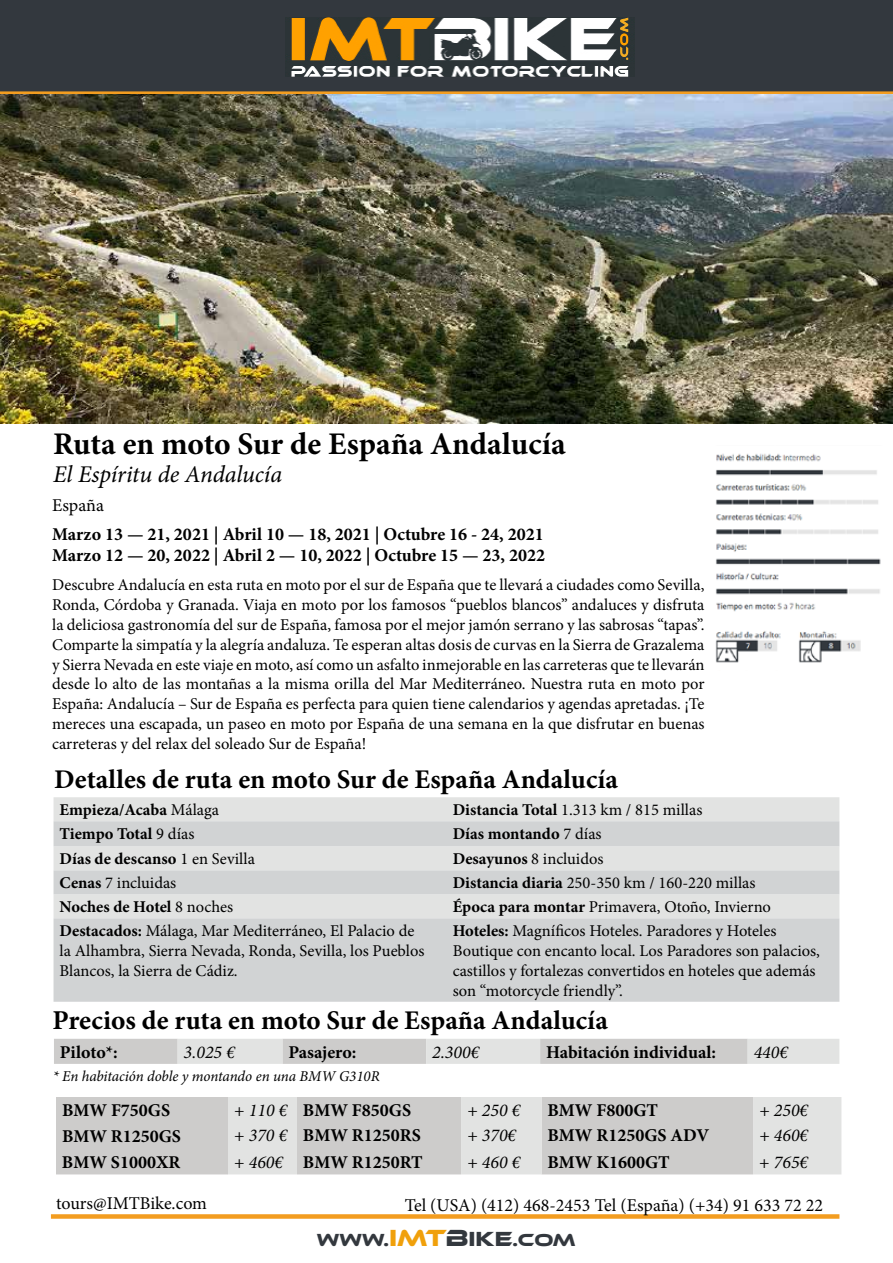
<style>
.page{position:relative;width:893px;height:1263px;background:#fff}
.page>*{position:absolute;margin:0;border:0;box-sizing:border-box;transform-origin:0 0}
.t1{font:700 31.5px "Minion Pro";color:#000}
.t2{font:700 27px "Minion Pro";color:#000}
.t3{font:italic 24px "Minion Pro";letter-spacing:-.005em;color:#000}
.t4{font:700 18px/21.6px "Minion Pro";color:#000}
.t5{font:18px "Minion Pro";color:#000}
.t6{font:italic 18px "Minion Pro";color:#000}
.t7{font:18px "Ethnocentric Rg";color:#33383e}
.t8{font:16.5px/19.8px "Minion Pro";color:#000}
.t9{font:700 16.5px "Minion Pro";color:#000}
.t10{font:italic 15px "Minion Pro";letter-spacing:-.005em;color:#000}
.s1{font-weight:400}
.s2{font-weight:700}
.s3{font-size:27.3px}
.s4{font-weight:400;font-style:italic}
.s5{font-size:24px;color:#f0a00b}
.s6{font-size:24px}
.s7{font-size:21px}
</style>
<div class="page">
<div style="left:54px;top:797px;width:785px;height:73px;background:#e2e3e2"></div>
<div style="left:54px;top:821px;width:785px;height:25px;background:#d1d3d4"></div>
<svg style="left:54px;top:870px;width:785px;height:132px;background:#d4d6d6"></svg>
<div style="left:0;top:0;width:893px;height:94px;background:#33383e"></div>
<hr style="left:0;top:91px;width:893px;height:3px;background:#f39d20">
<div style="left:51px;top:1214px;width:788px;height:5px;background:#f39d20"></div>
<svg style="left:54px;top:1039px;width:785px;height:25px;background:#d5d5d4"></svg>
<div style="left:56px;top:1097px;width:172px;height:77px;background:#cdcccb"></div>
<svg style="left:228px;top:1097px;width:613px;height:77px;background:#d5d4d3"></svg>
<img style="left:286px;top:18px;width:348px;height:58px">
<img style="left:0;top:94px;width:892px;height:329px">
<img style="left:715px;top:453px;width:166px;height:210px">
<h1 class="t1" style="left:53px;top:421px;width:514px">Ruta en moto Sur de España Andalucía</h1>
<h3 class="t3" style="left:53px;top:458px;width:230px">El Espíritu de Andalucía</h3>
<p class="t5" style="left:52px;top:493px;width:53px">España</p>
<p class="t4" style="left:52px;top:523px;width:494px">Marzo 13 — 21, 2021 | Abril 10 — 18, 2021 | Octubre 16 - 24, 2021<br>Marzo 12 — 20, 2022 | Abril 2 — 10, 2022 | Octubre 15 — 23, 2022</p>
<p class="t8" style="left:52px;top:575px;width:654px;text-align:justify">Descubre Andalucía en esta ruta en moto por el sur de España que te llevará a ciudades como Sevilla, Ronda, Córdoba y Granada. Viaja en moto por los famosos “pueblos blancos” andaluces y disfruta la deliciosa gastronomía del sur de España, famosa por el mejor jamón serrano y las sabrosas “tapas”.<br>Comparte la simpatía y la alegría andaluza. Te esperan altas dosis de curvas en la Sierra de Grazalema y Sierra Nevada en este viaje en moto, así como un asfalto inmejorable en las carreteras que te llevarán desde lo alto de las montañas a la misma orilla del Mar Mediterráneo. Nuestra ruta en moto por España: Andalucía – Sur de España es perfecta para quien tiene calendarios y agendas apretadas. ¡Te mereces una escapada, un paseo en moto por España de una semana en la que disfrutar en buenas carreteras y del relax del soleado Sur de España!</p>
<h2 class="t2" style="left:54px;top:760px;width:565px">Detalles de ruta en moto Sur de España Andalucía</h2>
<p class="t9" style="left:60px;top:798px;width:161px">Empieza/Acaba <span class="s1">Málaga</span></p>
<p class="t8" style="left:453px;top:800px;width:251px"><span class="s2">Distancia Total</span> 1.313 km / 815 millas</p>
<p class="t9" style="left:60px;top:822px;width:136px">Tiempo Total <span class="s1">9 días</span></p>
<p class="t9" style="left:453px;top:822px;width:150px">Días montando <span class="s1">7 días</span></p>
<p class="t9" style="left:60px;top:847px;width:197px">Días de descanso <span class="s1">1 en Sevilla</span></p>
<p class="t8" style="left:453px;top:849px;width:152px"><span class="s2">Desayunos</span> 8 incluidos</p>
<p class="t8" style="left:60px;top:873px;width:118px"><span class="s2">Cenas</span> 7 incluidas</p>
<p class="t8" style="left:453px;top:873px;width:304px"><span class="s2">Distancia diaria</span> 250-350 km / 160-220 millas</p>
<p class="t9" style="left:60px;top:895px;width:175px">Noches de Hotel <span class="s1">8 noches</span></p>
<p class="t8" style="left:453px;top:897px;width:320px"><span class="s2">Época para montar</span> Primavera, Otoño, Invierno</p>
<p class="t8" style="left:60px;top:921px;width:366px"><span class="s2">Destacados:</span> Málaga, Mar Mediterráneo, El Palacio de la Alhambra, Sierra Nevada, Ronda, Sevilla, los Pueblos<br>Blancos, la Sierra de Cádiz.</p>
<p class="t8" style="left:453px;top:921px;width:369px"><span class="s2">Hoteles:</span> Magníficos Hoteles. Paradores y Hoteles Boutique con encanto local. Los Paradores son palacios, castillos y fortalezas convertidos en hoteles que además son “motorcycle friendly”.</p>
<h2 class="t2" style="left:52px;top:1001px;width:557px"><span class="s3">Precios</span> de ruta en moto Sur de España Andalucía</h2>
<p class="t4" style="left:60px;top:1041px;width:59px">Piloto*:</p>
<p class="t6" style="left:184px;top:1040px;width:53px">3.025 €</p>
<p class="t4" style="left:288px;top:1041px;width:69px">Pasajero:</p>
<p class="t6" style="left:432px;top:1040px;width:49px">2.300€</p>
<p class="t4" style="left:546px;top:1041px;width:172px">Habitación individual:</p>
<p class="t6" style="left:754px;top:1040px;width:36px">440€</p>
<p class="t10" style="left:53px;top:1066px;width:328px">* En habitación doble y montando en una BMW G310R</p>
<p class="t4" style="left:62px;top:1099px;width:110px">BMW F750GS</p>
<p class="t4" style="left:234px;top:1099px;width:179px"><span class="s4">+ 110 €</span> BMW F850GS</p>
<p class="t6" style="left:467px;top:1098px;width:55px">+ 250 €</p>
<p class="t4" style="left:547px;top:1099px;width:112px">BMW F800GT</p>
<p class="t6" style="left:759px;top:1098px;width:51px">+ 250€</p>
<p class="t4" style="left:62px;top:1125px;width:121px">BMW R1250GS</p>
<p class="t4" style="left:234px;top:1124px;width:188px"><span class="s4">+ 370 €</span> BMW R1250RS</p>
<p class="t6" style="left:467px;top:1123px;width:51px">+ 370€</p>
<p class="t4" style="left:547px;top:1124px;width:163px">BMW R1250GS ADV</p>
<p class="t6" style="left:759px;top:1123px;width:51px">+ 460€</p>
<p class="t4" style="left:62px;top:1151px;width:120px">BMW S1000XR</p>
<p class="t4" style="left:234px;top:1151px;width:190px"><span class="s4">+ 460€</span> BMW R1250RT</p>
<p class="t6" style="left:467px;top:1150px;width:55px">+ 460 €</p>
<p class="t4" style="left:547px;top:1151px;width:124px">BMW K1600GT</p>
<p class="t6" style="left:759px;top:1150px;width:51px">+ 765€</p>
<p class="t5" style="left:56px;top:1191px;width:153px">tours@IMTBike.com</p>
<p class="t5" style="left:405px;top:1193px;width:420px">Tel (USA) (412) 468-2453 Tel (España) (+34) 91 633 72 22</p>
<p class="t7" style="left:317px;top:1229px;width:260px">WWW.<span class="s5">IMT</span><span class="s6">B</span><span class="s7">IKE</span>.COM</p>
</div>
